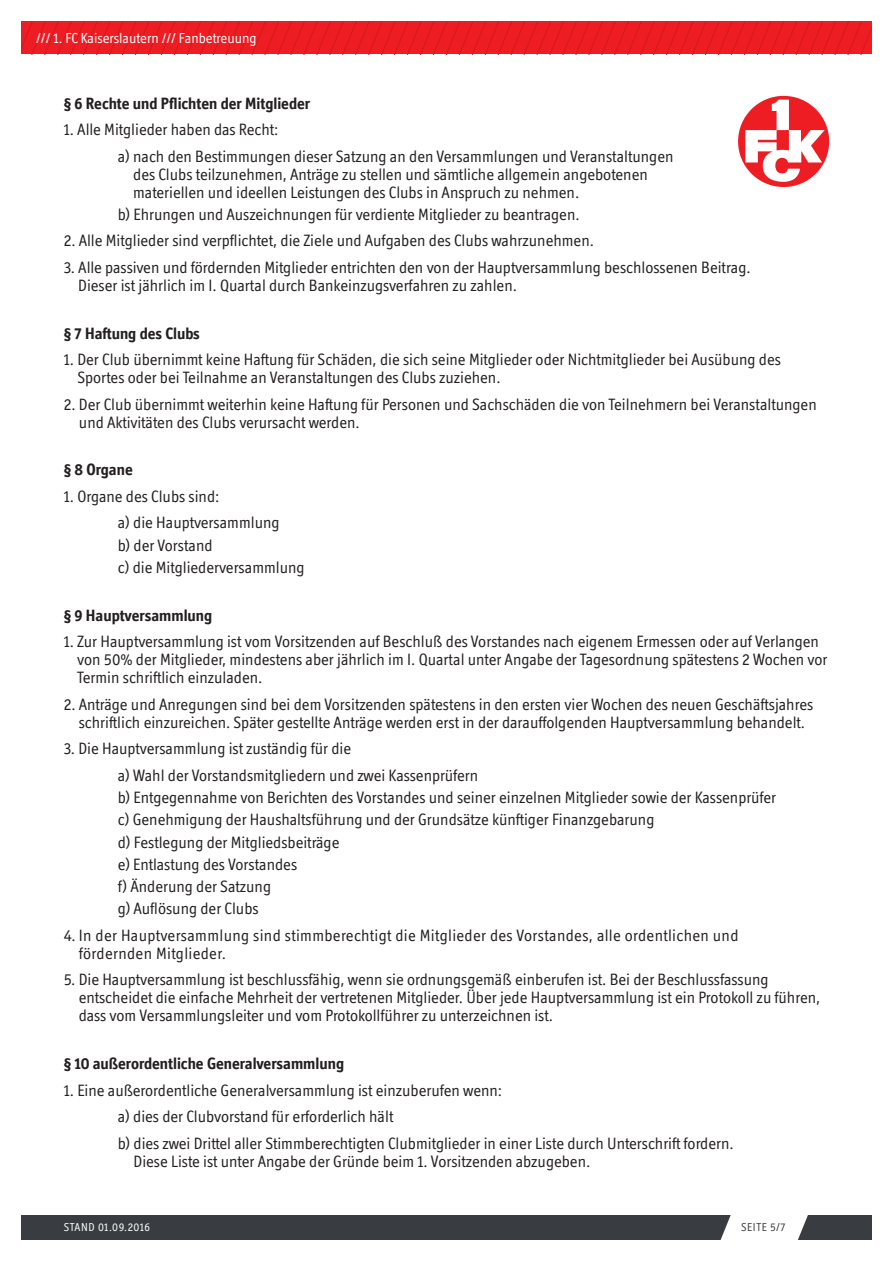
<style>
.page{position:relative;width:893px;height:1263px;background:#fff}
.page>*{position:absolute;margin:0;border:0;box-sizing:border-box;transform-origin:0 0}
.t1{font:16.5px/18px "Officina Display ITC";color:#231f20}
.t2{font:700 16.5px "Officina Display ITC";color:#231f20}
.t3{font:16.5px/18px "Officina Display ITC";letter-spacing:.02em;color:#231f20}
.t4{font:14.4px "Officina Display ITC";color:#fff}
.t5{font:11.55px "Officina Display ITC";letter-spacing:.04em;color:#fff}
.t6{font:11.55px "Officina Display ITC";letter-spacing:.05em;color:#3e3e3f}
</style>
<div class="page">
<div style="left:21px;top:1215px;width:851px;height:25px;background:#393d41"></div>
<svg style="left:720px;top:1215px;width:88px;height:25px;background:#e6e7e7"></svg>
<svg style="left:21px;top:21px;width:851px;height:33px;background:#eb1c22"></svg>
<div style="left:738px;top:96px;width:91px;height:91px;background:#ee1d23;border-radius:50%"></div>
<svg style="left:745px;top:100px;width:80px;height:82px"></svg>
<p class="t4" style="left:36px;top:30px;width:222px">/// 1. FC Kaiserslautern /// Fanbetreuung</p>
<p class="t2" style="left:64px;top:93px;width:248px">§ 6 Rechte und Pflichten der Mitglieder</p>
<p class="t1" style="left:118px;top:116px;width:557px;line-height:26.5px;text-indent:-54px">1. Alle Mitglieder haben das Recht:<br>a) nach den Bestimmungen dieser Satzung an den Versammlungen und Veranstaltungen</p>
<p class="t1" style="left:133px;top:165px;width:516px">des Clubs teilzunehmen, Anträge zu stellen und sämtliche allgemein angebotenen materiellen und ideellen Leistungen des Clubs in Anspruch zu nehmen.</p>
<p class="t1" style="left:118px;top:205px;width:463px">b) Ehrungen und Auszeichnungen für verdiente Mitglieder zu beantragen.</p>
<p class="t1" style="left:64px;top:232px;width:532px">2. Alle Mitglieder sind verpflichtet, die Ziele und Aufgaben des Clubs wahrzunehmen.</p>
<p class="t1" style="left:78px;top:258px;width:674px;text-indent:-14px">3. Alle passiven und fördernden Mitglieder entrichten den von der Hauptversammlung beschlossenen Beitrag.<br>Dieser ist jährlich im I. Quartal durch Bankeinzugsverfahren zu zahlen.</p>
<p class="t2" style="left:64px;top:324px;width:138px">§ 7 Haftung des Clubs</p>
<p class="t1" style="left:77px;top:350px;width:705px;text-indent:-14px">1. Der Club übernimmt keine Haftung für Schäden, die sich seine Mitglieder oder Nichtmitglieder bei Ausübung des<br>Sportes oder bei Teilnahme an Veranstaltungen des Clubs zuziehen.</p>
<p class="t1" style="left:79px;top:395px;width:739px;text-indent:-15px">2. Der Club übernimmt weiterhin keine Haftung für Personen und Sachschäden die von Teilnehmern bei Veranstaltungen und Aktivitäten des Clubs verursacht werden.</p>
<p class="t2" style="left:64px;top:460px;width:71px">§ 8 Organe</p>
<p class="t1" style="left:118px;top:483px;width:163px;line-height:26.5px;text-indent:-54px">1. Organe des Clubs sind:<br>a) die Hauptversammlung</p>
<p class="t1" style="left:118px;top:534px;width:188px;line-height:22.2px">b) der Vorstand<br>c) die Mitgliederversammlung</p>
<p class="t2" style="left:64px;top:606px;width:150px">§ 9 Hauptversammlung</p>
<p class="t1" style="left:77px;top:632px;width:752px;text-indent:-13px">1. Zur Hauptversammlung ist vom Vorsitzenden auf Beschluß des Vorstandes nach eigenem Ermessen oder auf Verlangen von 50% der Mitglieder, mindestens aber jährlich im I. Quartal unter Angabe der Tagesordnung spätestens 2 Wochen vor<br>Termin schriftlich einzuladen.</p>
<p class="t1" style="left:64px;top:695px;width:751px;text-align:center">2. Anträge und Anregungen sind bei dem Vorsitzenden spätestens in den ersten vier Wochen des neuen Geschäftsjahres schriftlich einzureichen. Später gestellte Anträge werden erst in der darauffolgenden Hauptversammlung behandelt.</p>
<p class="t1" style="left:118px;top:735px;width:362px;line-height:26.5px;text-indent:-54px">3. Die Hauptversammlung ist zuständig für die<br>a) Wahl der Vorstandsmitgliedern und zwei Kassenprüfern</p>
<p class="t1" style="left:118px;top:786px;width:660px;line-height:22.2px">b) Entgegennahme von Berichten des Vorstandes und seiner einzelnen Mitglieder sowie der Kassenprüfer c) Genehmigung der Haushaltsführung und der Grundsätze künftiger Finanzgebarung<br>d) Festlegung der Mitgliedsbeiträge<br>e) Entlastung des Vorstandes<br>f) Änderung der Satzung<br>g) Auflösung der Clubs</p>
<p class="t3" style="left:79px;top:926px;width:661px;text-indent:-15px">4. In der Hauptversammlung sind stimmberechtigt die Mitglieder des Vorstandes, alle ordentlichen und fördernden Mitglieder.</p>
<p class="t1" style="left:79px;top:970px;width:743px;text-indent:-15px">5. Die Hauptversammlung ist beschlussfähig, wenn sie ordnungsgemäß einberufen ist. Bei der Beschlussfassung entscheidet die einfache Mehrheit der vertretenen Mitglieder. Über jede Hauptversammlung ist ein Protokoll zu führen, dass vom Versammlungsleiter und vom Protokollführer zu unterzeichnen ist.</p>
<p class="t2" style="left:64px;top:1054px;width:282px">§ 10 außerordentliche Generalversammlung</p>
<p class="t1" style="left:118px;top:1076px;width:617px;line-height:26.5px;text-indent:-54px">1. Eine außerordentliche Generalversammlung ist einzuberufen wenn:<br>a) dies der Clubvorstand für erforderlich hält<br>b) dies zwei Drittel aller Stimmberechtigten Clubmitglieder in einer Liste durch Unterschrift fordern.</p>
<p class="t1" style="left:134px;top:1152px;width:458px">Diese Liste ist unter Angabe der Gründe beim 1. Vorsitzenden abzugeben.</p>
<p class="t5" style="left:64px;top:1220px;width:88px">STAND 01.09.2016</p>
<p class="t6" style="left:741px;top:1220px;width:46px">SEITE 5/7</p>
</div>
